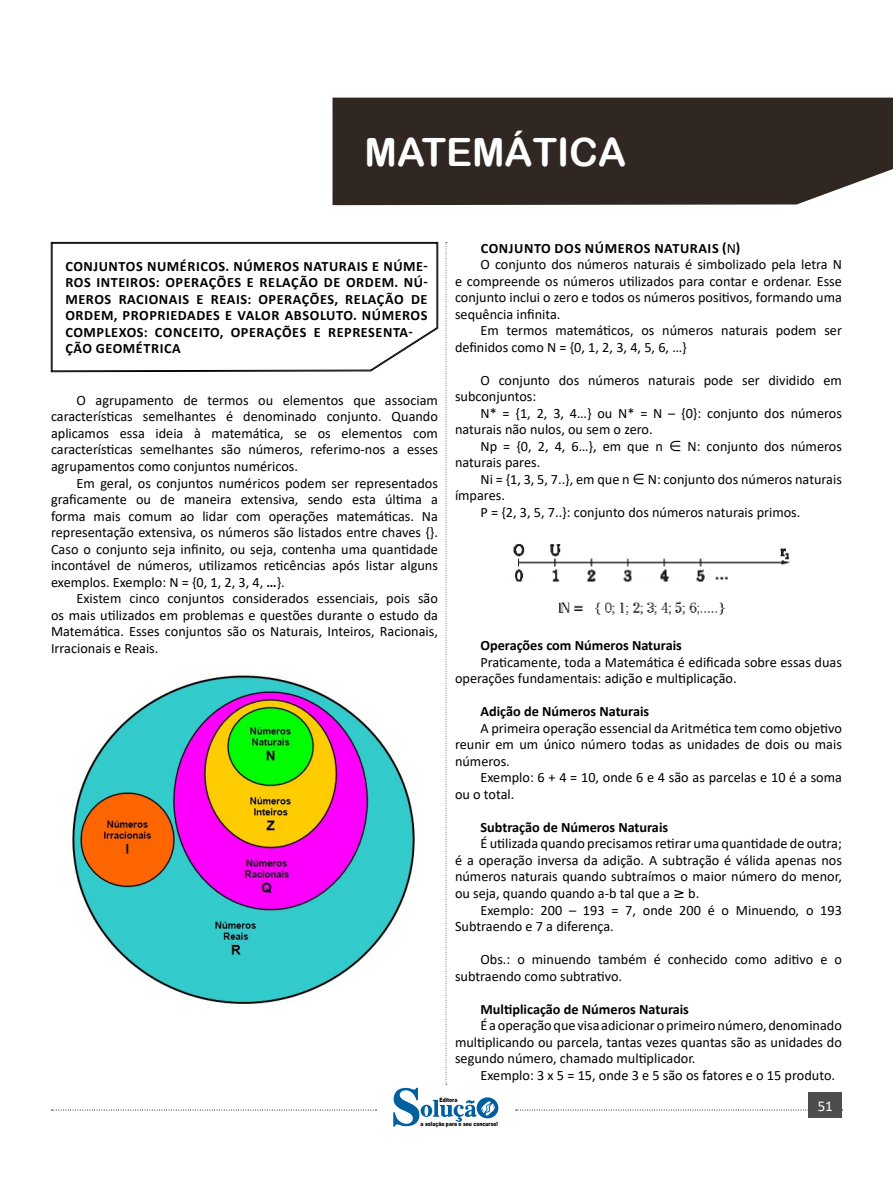
<style>
.page{position:relative;width:893px;height:1191px;background:#fff}
.page>*{position:absolute;margin:0;border:0;box-sizing:border-box;transform-origin:0 0}
.t1{font:39px "Arial Rounded MT Bold";color:#fff}
.t2{font:15px "Calibri";color:#fff}
.t3{font:14.25px/16.5px "Calibri";color:#000}
.CAIXINHAS{font:700 14.25px/16.5px "Calibri";letter-spacing:.04em;color:#000}
.CAIXINHAS-2{font:700 14.25px "Calibri";color:#000}
.t4{font:900 6px "Arial";color:#000;scale:.76 1}
.s1{font-family:"Calibri Bold 2"}
.s2{font-family:"Calibri 2";font-weight:400}
.s3{font-family:"DejaVu Sans"}
</style>
<div class="page">
<svg style="left:52px;top:1109px;width:324px;height:1px"></svg>
<svg style="left:516px;top:1109px;width:327px;height:1px"></svg>
<div style="left:809px;top:1092px;width:33px;height:26px;background:#4d4d4d"></div>
<svg style="left:393px;top:242px;width:105px;height:885px"></svg>
<div style="left:332px;top:98px;width:561px;height:107px;background:#302722"></div>
<svg style="left:51px;top:242px;width:387px;height:130px"></svg>
<svg style="left:52px;top:243px;width:385px;height:128px"></svg>
<img style="left:72px;top:672px;width:350px;height:336px">
<img style="left:494px;top:536px;width:296px;height:81px">
<h1 class="t1" style="left:365px;top:129px;width:263px">MATEMÁTICA</h1>
<p class="CAIXINHAS" style="left:65px;top:257px;width:364px">CONJUNTOS NUMÉRICOS. NÚMEROS NATURAIS E NÚME-ROS INTEIROS: OPERAÇÕES E RELAÇÃO DE ORDEM. NÚ-MEROS RACIONAIS E REAIS: OPERAÇÕES, RELAÇÃO DE ORDEM, PROPRIEDADES E VALOR ABSOLUTO. NÚMEROS COMPLEXOS: CONCEITO, OPERAÇÕES E REPRESENTA-ÇÃO GEOMÉTRICA</p>
<p class="t3" style="left:51px;top:391px;width:388px;text-align:justify;text-indent:26px">O agrupamento de termos ou elementos que associam características semelhantes é denominado conjunto. Quando aplicamos essa ideia à matemática, se os elementos com características semelhantes são números, referimo-nos a esses agrupamentos como conjuntos numéricos.</p>
<p class="t3" style="left:51px;top:474px;width:388px;text-align:justify;text-indent:26px">Em geral, os conjuntos numéricos podem ser representados graficamente ou de maneira extensiva, sendo esta última a forma mais comum ao lidar com operações matemáticas. Na representação extensiva, os números são listados entre chaves {}.<br>Caso o conjunto seja infinito, ou seja, contenha uma quantidade incontável de números, utilizamos reticências após listar alguns exemplos. Exemplo: ℕ = {0, 1, 2, 3, 4, <span class="s1">…</span>}.</p>
<p class="t3" style="left:51px;top:589px;width:388px;text-align:justify;text-indent:26px">Existem cinco conjuntos considerados essenciais, pois são os mais utilizados em problemas e questões durante o estudo da Matemática. Esses conjuntos são os Naturais, Inteiros, Racionais, Irracionais e Reais.</p>
<p class="CAIXINHAS" style="left:481px;top:240px;width:261px">CONJUNTO DOS NÚMEROS NATURAIS (<span class="s2">ℕ</span>)</p>
<p class="t3" style="left:455px;top:256px;width:388px;text-align:justify;text-indent:26px">O conjunto dos números naturais é simbolizado pela letra N e compreende os números utilizados para contar e ordenar. Esse conjunto inclui o zero e todos os números positivos, formando uma sequência infinita.</p>
<p class="t3" style="left:455px;top:322px;width:388px;text-indent:26px">Em termos matemáticos, os números naturais podem ser definidos como ℕ = {0, 1, 2, 3, 4, 5, 6, …}</p>
<p class="t3" style="left:455px;top:371px;width:388px;text-indent:26px">O conjunto dos números naturais pode ser dividido em subconjuntos:</p>
<p class="t3" style="left:455px;top:404px;width:388px;text-indent:26px">ℕ * = {1, 2, 3, 4…} ou ℕ * = ℕ – {0}: conjunto dos números naturais não nulos, ou sem o zero.</p>
<p class="t3" style="left:455px;top:437px;width:388px;text-indent:26px">ℕ p = {0, 2, 4, 6…}, em que n <span class="s3">∈</span> ℕ : conjunto dos números naturais pares.</p>
<p class="t3" style="left:455px;top:470px;width:388px;text-indent:26px">ℕ i = {1, 3, 5, 7..}, em que n <span class="s3">∈</span> ℕ : conjunto dos números naturais ímpares.</p>
<p class="t3" style="left:480px;top:503px;width:321px">P = {2, 3, 5, 7..}: conjunto dos números naturais primos.</p>
<p class="CAIXINHAS-2" style="left:480px;top:635px;width:203px">Operações com Números Naturais</p>
<p class="t3" style="left:455px;top:653px;width:388px;text-indent:26px">Praticamente, toda a Matemática é edificada sobre essas duas operações fundamentais: adição e multiplicação.</p>
<p class="CAIXINHAS-2" style="left:480px;top:701px;width:170px">Adição de Números Naturais</p>
<p class="t3" style="left:455px;top:719px;width:388px;text-align:justify;text-indent:26px">A primeira operação essencial da Aritmética tem como objetivo reunir em um único número todas as unidades de dois ou mais números.</p>
<p class="t3" style="left:455px;top:769px;width:388px;text-indent:26px">Exemplo: 6 + 4 = 10, onde 6 e 4 são as parcelas e 10 é a soma ou o total.</p>
<p class="CAIXINHAS-2" style="left:480px;top:817px;width:189px">Subtração de Números Naturais</p>
<p class="t3" style="left:455px;top:835px;width:388px;text-align:justify;text-indent:26px">É utilizada quando precisamos retirar uma quantidade de outra; é a operação inversa da adição. A subtração é válida apenas nos números naturais quando subtraímos o maior número do menor, ou seja, quando quando a-b tal que a <span class="s3">≥</span> b.</p>
<p class="t3" style="left:455px;top:901px;width:388px;text-indent:26px">Exemplo: 200 – 193 = 7, onde 200 é o Minuendo, o 193<br>Subtraendo e 7 a diferença.</p>
<p class="t3" style="left:455px;top:950px;width:388px;text-indent:26px">Obs.: o minuendo também é conhecido como aditivo e o subtraendo como subtrativo.</p>
<p class="CAIXINHAS-2" style="left:480px;top:998px;width:210px">Multiplicação de Números Naturais</p>
<p class="t3" style="left:455px;top:1016px;width:388px;text-align:justify;text-indent:26px">É a operação que visa adicionar o primeiro número, denominado multiplicando ou parcela, tantas vezes quantas são as unidades do segundo número, chamado multiplicador.</p>
<p class="t3" style="left:480px;top:1066px;width:356px">Exemplo: 3 x 5 = 15, onde 3 e 5 são os fatores e o 15 produto.</p>
<p class="t4" style="left:439px;top:1095px;width:25px">Editora</p>
<p class="t4" style="left:421px;top:1119px;width:103px">a solução para o seu concurso!</p>
<p class="t2" style="left:818px;top:1095px;width:16px">51</p>
</div>
